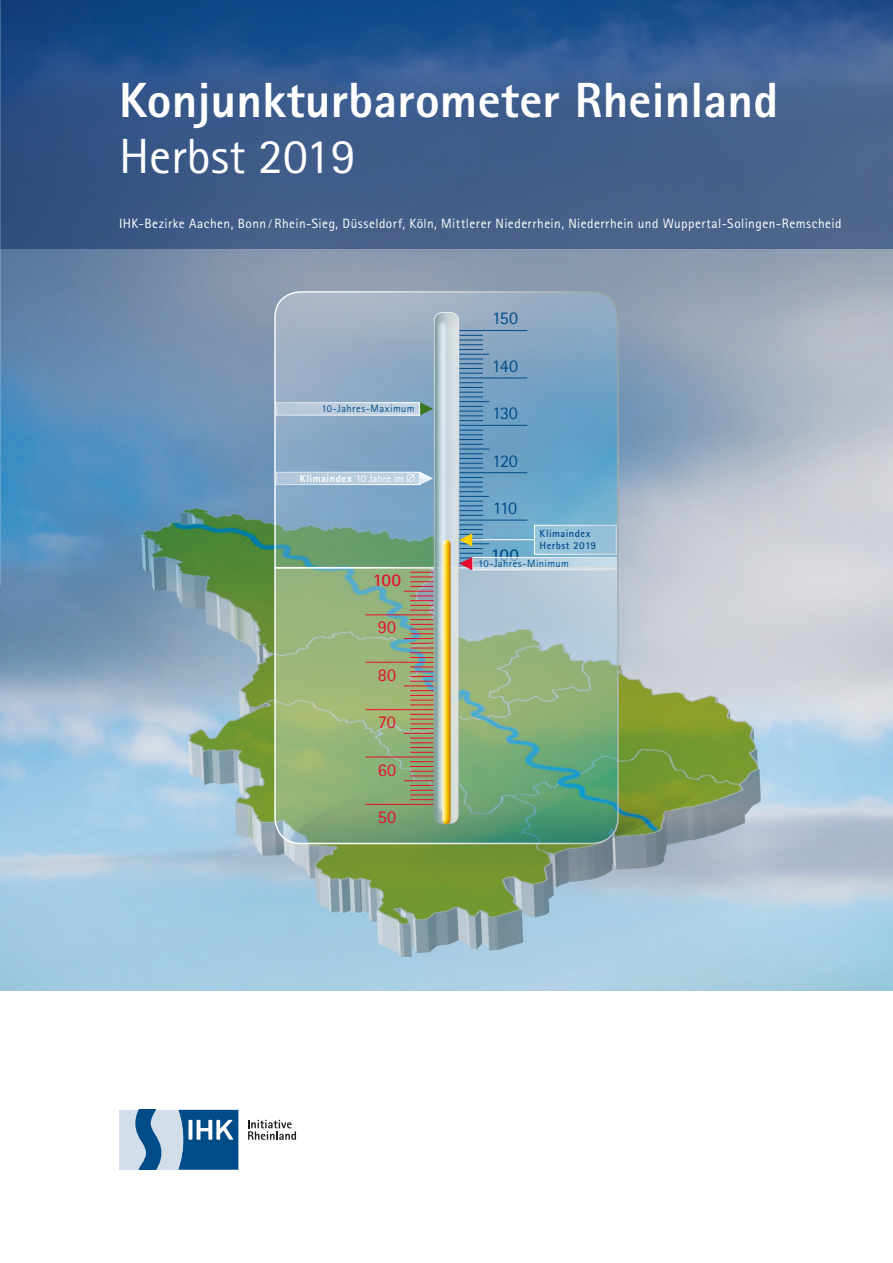
<style>
.page{position:relative;width:893px;height:1263px;background:#fff}
.page>*{position:absolute;margin:0;border:0;box-sizing:border-box;transform-origin:0 0}
.t1{font:800 49.5px "Rotis Sans Serif Pro";letter-spacing:.005em;color:#fff}
.t2{font:49.5px "Rotis Sans Serif Pro";color:#fff}
.t3{font:18px "Rotis Sans Serif Pro";letter-spacing:-.05em;color:#004c89}
.t4{font:18px "Rotis Sans Serif Pro";letter-spacing:.01em;color:#e40f2e}
.t5{font:700 18px "Rotis Sans Serif Pro";color:#004c89}
.t6{font:700 18px "Rotis Sans Serif Pro";color:#e40f2e}
.t7{font:13.5px "Rotis Sans Serif Pro";letter-spacing:.035em;color:#fff}
.t8{font:10.5px "Rotis Sans Serif Pro";letter-spacing:.035em;color:#004c89}
.t9{font:700 10.5px/12px "Rotis Sans Serif Pro";letter-spacing:.04em;color:#004c89}
.t10{font:800 10.5px "Rotis Sans Serif Pro";letter-spacing:.045em;color:#fff}
.s1{font-weight:400}
</style>
<div class="page">
<img style="left:0;top:248px;width:893px;height:743px">
<svg style="left:274px;top:290px;width:345px;height:276px;background:#81a7bf"></svg>
<svg style="left:274px;top:566px;width:345px;height:279px;background:#9ab891"></svg>
<svg style="left:0;top:0;width:893px;height:248px;background:#37598b"></svg>
<div style="left:119px;top:1110px;width:119px;height:59px;background:#d3deeb"></div>
<svg style="left:135px;top:1110px;width:27px;height:59px"></svg>
<svg style="left:179px;top:1110px;width:59px;height:59px;background:#29699c"></svg>
<svg style="left:248px;top:1120px;width:48px;height:20px"></svg>
<hr style="left:459px;top:472px;width:68px;height:1px;background:#004c89">
<hr style="left:459px;top:520px;width:68px;height:1px;background:#004c89">
<hr style="left:366px;top:614px;width:68px;height:1px;background:#e40f2e">
<hr style="left:366px;top:662px;width:68px;height:1px;background:#e40f2e">
<svg style="left:460px;top:477px;width:23px;height:15px"></svg>
<svg style="left:410px;top:572px;width:22px;height:15px"></svg>
<svg style="left:410px;top:619px;width:22px;height:15px"></svg>
<svg style="left:410px;top:667px;width:22px;height:15px"></svg>
<hr style="left:459px;top:496px;width:30px;height:1px;background:#004c89">
<hr style="left:459px;top:543px;width:30px;height:1px;background:#004c89">
<hr style="left:404px;top:591px;width:30px;height:1px;background:#e40f2e">
<hr style="left:404px;top:638px;width:30px;height:1px;background:#e40f2e">
<hr style="left:404px;top:685px;width:30px;height:1px;background:#e40f2e">
<svg style="left:460px;top:501px;width:23px;height:15px"></svg>
<svg style="left:410px;top:595px;width:22px;height:16px"></svg>
<svg style="left:410px;top:643px;width:22px;height:15px"></svg>
<svg style="left:410px;top:690px;width:22px;height:15px"></svg>
<hr style="left:366px;top:709px;width:68px;height:1px;background:#e40f2e">
<hr style="left:366px;top:757px;width:68px;height:1px;background:#e40f2e">
<svg style="left:410px;top:714px;width:22px;height:15px"></svg>
<hr style="left:404px;top:733px;width:30px;height:1px;background:#e40f2e">
<svg style="left:410px;top:738px;width:22px;height:15px"></svg>
<svg style="left:284px;top:761px;width:430px;height:82px;background:#719f6e"></svg>
<hr style="left:459px;top:425px;width:68px;height:1px;background:#004c89">
<hr style="left:459px;top:378px;width:68px;height:1px;background:#004c89">
<svg style="left:460px;top:430px;width:23px;height:15px"></svg>
<svg style="left:460px;top:382px;width:23px;height:15px"></svg>
<hr style="left:459px;top:449px;width:30px;height:1px;background:#004c89">
<hr style="left:459px;top:401px;width:30px;height:1px;background:#004c89">
<svg style="left:460px;top:453px;width:23px;height:16px"></svg>
<svg style="left:460px;top:406px;width:23px;height:15px"></svg>
<hr style="left:459px;top:330px;width:68px;height:1px;background:#004c89">
<svg style="left:460px;top:335px;width:23px;height:15px"></svg>
<hr style="left:459px;top:354px;width:30px;height:1px;background:#004c89">
<svg style="left:460px;top:359px;width:23px;height:15px"></svg>
<div style="left:432px;top:311px;width:28px;height:514px;background:#1d1d1b;opacity:.27"></div>
<svg style="left:440px;top:539px;width:2px;height:286px"></svg>
<div style="left:442px;top:539px;width:10px;height:286px;background:#9f5199;opacity:.54"></div>
<div style="left:277px;top:472px;width:143px;height:13px;background:#b7ccdf"></div>
<div style="left:276px;top:472px;width:144px;height:13px;border:1px solid #fff"></div>
<svg style="left:407px;top:472px;width:26px;height:13px"></svg>
<div style="left:277px;top:403px;width:143px;height:12px;background:#bdcede"></div>
<div style="left:276px;top:402px;width:144px;height:13px;border:1px solid #fff"></div>
<svg style="left:420px;top:402px;width:13px;height:13px"></svg>
<svg style="left:483px;top:559px;width:132px;height:9px"></svg>
<div style="left:472px;top:557px;width:145px;height:13px;border:1px solid #fff"></div>
<div style="left:534px;top:525px;width:82px;height:29px;background:#96c3db"></div>
<div style="left:534px;top:525px;width:83px;height:30px;border:1px solid #fff"></div>
<svg style="left:459px;top:524px;width:24px;height:46px"></svg>
<hr style="left:472px;top:539px;width:62px;height:1px;background:#fff">
<h1 class="t1" style="left:119px;top:69px;width:661px">Konjunkturbarometer Rheinland</h1>
<h1 class="t2" style="left:119px;top:127px;width:238px">Herbst 2019</h1>
<p class="t7" style="left:119px;top:216px;width:724px">IHK-Bezirke Aachen, Bonn / Rhein-Sieg, Düsseldorf, Köln, Mittlerer Niederrhein, Niederrhein und Wuppertal-Solingen-Remscheid</p>
<h2 class="t3" style="left:492px;top:308px;width:28px">150</h2>
<p class="t8" style="left:321px;top:403px;width:95px">10-Jahres-Maximum</p>
<p class="t10" style="left:300px;top:472px;width:106px">Klimaindex <span class="s1">10 Jahre im</span></p>
<h2 class="t6" style="left:373px;top:568px;width:30px">100</h2>
<h2 class="t4" style="left:378px;top:617px;width:20px">90</h2>
<h2 class="t4" style="left:378px;top:664px;width:20px">80</h2>
<h2 class="t4" style="left:378px;top:711px;width:19px">70</h2>
<h2 class="t4" style="left:378px;top:759px;width:20px">60</h2>
<h2 class="t4" style="left:378px;top:806px;width:20px">50</h2>
<h2 class="t3" style="left:492px;top:355px;width:28px">140</h2>
<h2 class="t3" style="left:492px;top:402px;width:27px">130</h2>
<h2 class="t3" style="left:492px;top:450px;width:27px">120</h2>
<h2 class="t3" style="left:493px;top:497px;width:26px">110</h2>
<p class="t9" style="left:540px;top:527px;width:58px">Klimaindex<br>Herbst 2019</p>
<h2 class="t5" style="left:491px;top:544px;width:30px">100</h2>
<p class="t8" style="left:478px;top:557px;width:92px">10-Jahres-Minimum</p>
</div>
